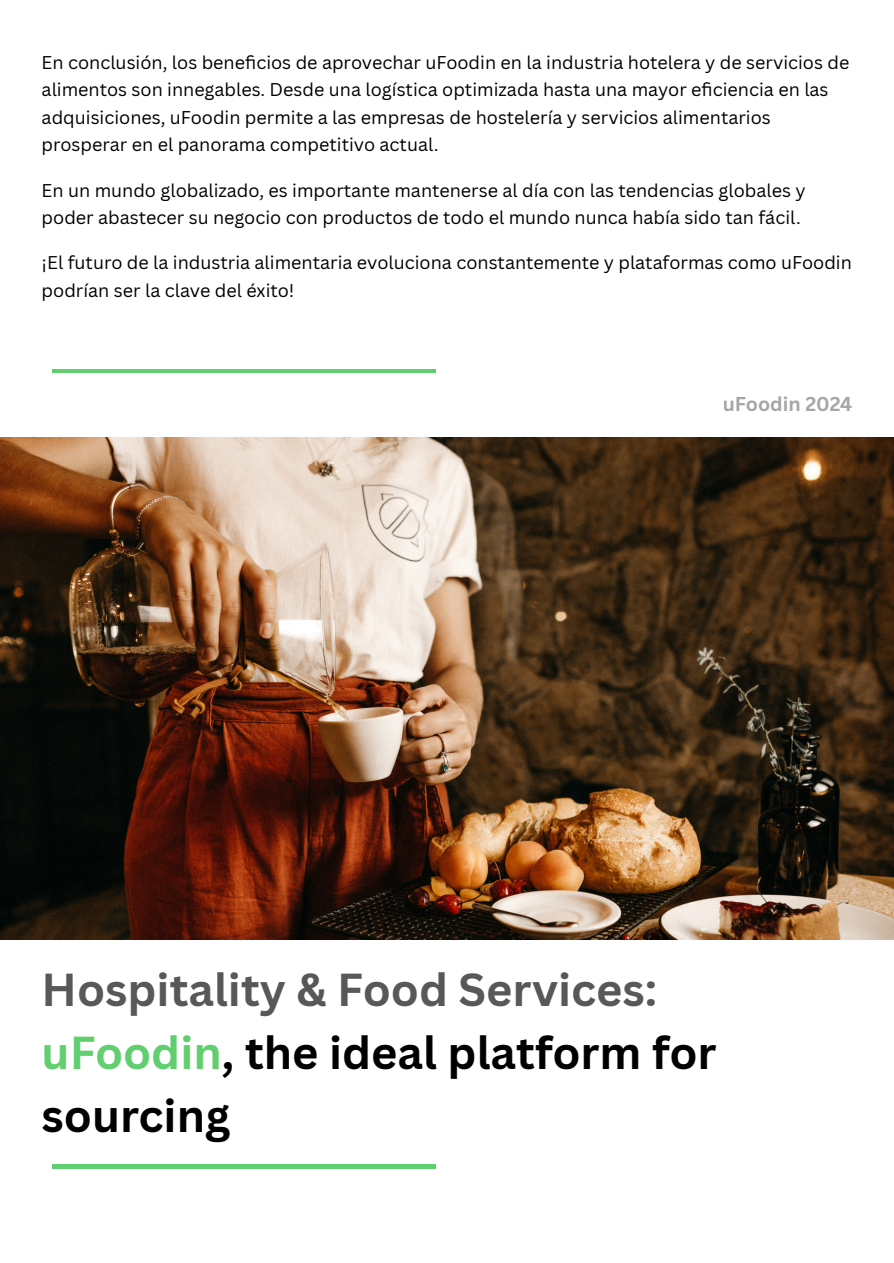
<style>
.page{position:relative;width:894px;height:1263px;background:#fff}
.page>*{position:absolute;margin:0;border:0;box-sizing:border-box;transform-origin:0 0}
.t1{font:700 45px/63px "Canva Sans";color:#000}
.t2{font:700 19.5px "Canva Sans";color:#a6a6a6}
.t3{font:18px/27.3px "Canva Sans";color:#000}
.s1{color:#595858}
.s2{color:#61ce70}
</style>
<div class="page">
<hr style="left:52px;top:369px;width:384px;height:3px;background:#61ce70">
<img style="left:0;top:438px;width:893px;height:501px">
<hr style="left:52px;top:1164px;width:384px;height:4px;background:#61ce70">
<p class="t3" style="left:42px;top:48px;width:809px">En conclusión, los beneficios de aprovechar uFoodin en la industria hotelera y de servicios de alimentos son innegables. Desde una logística optimizada hasta una mayor efi ciencia en las adquisiciones, uFoodin permite a las empresas de hostelería y servicios alimentarios prosperar en el panorama competitivo actual.</p>
<p class="t3" style="left:42px;top:176px;width:765px">En un mundo globalizado, es importante mantenerse al día con las tendencias globales y poder abastecer su negocio con productos de todo el mundo nunca había sido tan fácil.</p>
<p class="t3" style="left:42px;top:248px;width:811px;line-height:28.2px">¡El futuro de la industria alimentaria evoluciona constantemente y plataformas como uFoodin podrían ser la clave del éxito!</p>
<h3 class="t2" style="left:722px;top:390px;width:131px">uFoodin 2024</h3>
<h1 class="t1" style="left:42px;top:957px;width:676px"><span class="s1">Hospitality &amp; Food Services: </span><span class="s2">uFoodin</span>, the ideal platform for sourcing</h1>
</div>
